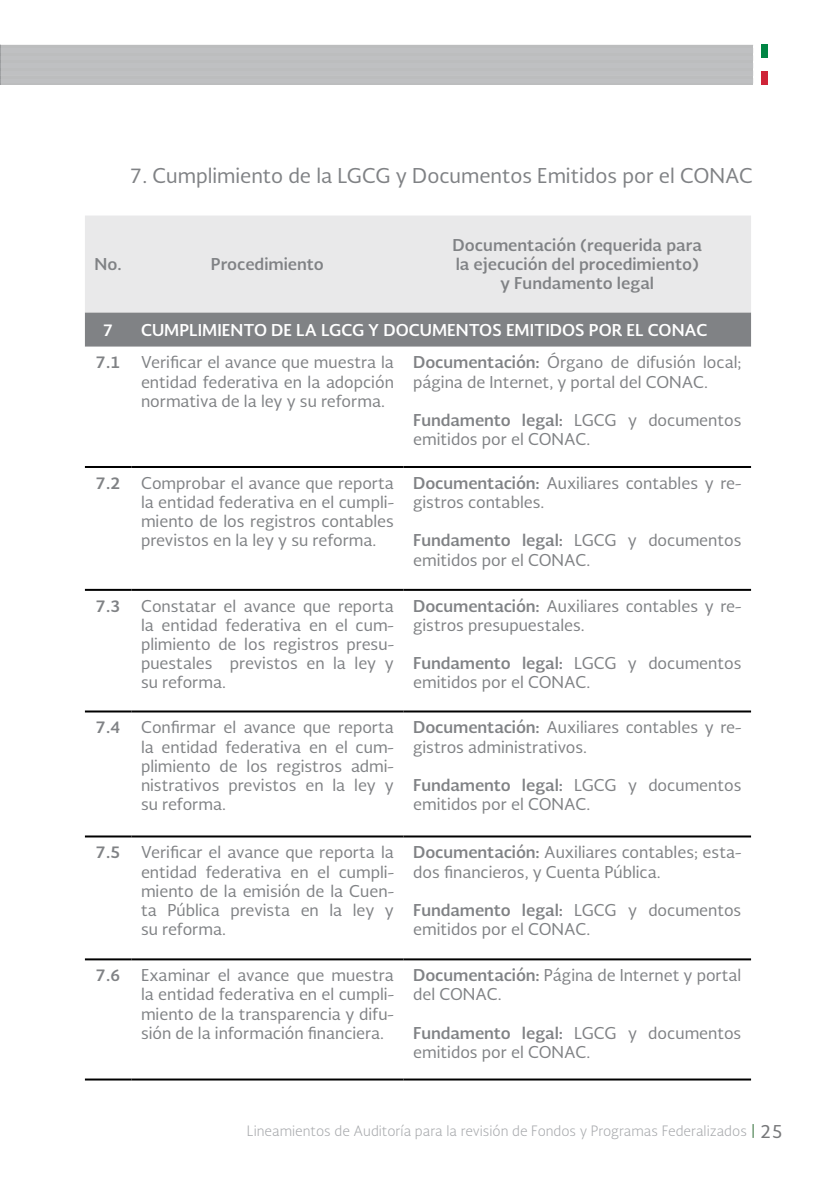
<style>
.page{position:relative;width:838px;height:1188px;background:#fff}
.page>*{position:absolute;margin:0;border:0;box-sizing:border-box;transform-origin:0 0}
.t1{font:19.95px "Soberana Sans";color:#808285}
.t2{font:15.9px/19.2px "Soberana Sans";color:#808285}
.t3{font:700 15.9px/19.2px "Soberana Sans";color:#808285;text-align:center}
.t4{font:700 15.9px "Soberana Sans";color:#fff}
.t5{font:300 13.95px "Soberana Sans";color:#a7a9ac}
.s1{font-weight:700}
.s2{font-weight:400;font-size:18px;color:#77787a}
</style>
<div class="page">
<div style="left:761px;top:45px;width:6px;height:13px;background:#008544"></div>
<div style="left:761px;top:71px;width:6px;height:14px;background:#cf2438"></div>
<div style="left:0;top:45px;width:752px;height:40px;background:#bfc0c2"></div>
<svg style="left:752px;top:1124px;width:1px;height:14px"></svg>
<div style="left:85px;top:216px;width:665px;height:97px;background:#e9e9ea"></div>
<div style="left:85px;top:313px;width:665px;height:34px;background:#808285"></div>
<hr style="left:85px;top:466px;width:46px;height:2px;background:#000">
<hr style="left:131px;top:466px;width:272px;height:2px;background:#000">
<hr style="left:403px;top:466px;width:347px;height:2px;background:#000">
<hr style="left:85px;top:589px;width:46px;height:2px;background:#000">
<hr style="left:131px;top:589px;width:272px;height:2px;background:#000">
<hr style="left:403px;top:589px;width:347px;height:2px;background:#000">
<hr style="left:85px;top:711px;width:46px;height:1px;background:#000">
<hr style="left:131px;top:711px;width:272px;height:1px;background:#000">
<hr style="left:403px;top:711px;width:347px;height:1px;background:#000">
<hr style="left:85px;top:835px;width:46px;height:2px;background:#000">
<hr style="left:131px;top:835px;width:272px;height:2px;background:#000">
<hr style="left:403px;top:835px;width:347px;height:2px;background:#000">
<hr style="left:85px;top:958px;width:46px;height:2px;background:#000">
<hr style="left:131px;top:958px;width:272px;height:2px;background:#000">
<hr style="left:403px;top:958px;width:347px;height:2px;background:#000">
<hr style="left:85px;top:1079px;width:46px;height:2px;background:#000">
<hr style="left:131px;top:1079px;width:272px;height:2px;background:#000">
<hr style="left:403px;top:1079px;width:347px;height:2px;background:#000">
<p class="t1" style="left:129px;top:163px;width:625px">7. Cumplimiento de la LGCG y Documentos Emitidos por el CONAC</p>
<p class="t3" style="left:95px;top:254px;width:29px">No.</p>
<p class="t3" style="left:211px;top:254px;width:114px">Procedimiento</p>
<p class="t3" style="left:452px;top:235px;width:251px">Documentación (requerida para la ejecución del procedimiento) y Fundamento legal</p>
<p class="t4" style="left:103px;top:320px;width:12px">7</p>
<p class="t4" style="left:141px;top:320px;width:568px">CUMPLIMIENTO DE LA LGCG Y DOCUMENTOS EMITIDOS POR EL CONAC</p>
<p class="t3" style="left:96px;top:353px;width:26px">7.1</p>
<p class="t2" style="left:141px;top:353px;width:254px;text-align:justify">Verificar el avance que muestra la entidad federativa en la adopción normativa de la ley y su reforma.</p>
<p class="t2" style="left:413px;top:353px;width:329px"><span class="s1">Documentación:</span> Órgano de difusión local; página de Internet, y portal del CONAC.</p>
<p class="t2" style="left:413px;top:410px;width:329px"><span class="s1">Fundamento legal:</span> LGCG y documentos emitidos por el CONAC.</p>
<p class="t3" style="left:96px;top:473px;width:26px">7.2</p>
<p class="t2" style="left:141px;top:473px;width:254px;text-align:justify">Comprobar el avance que reporta la entidad federativa en el cumpli&shy;miento de los registros contables previstos en la ley y su reforma.</p>
<p class="t2" style="left:413px;top:473px;width:329px"><span class="s1">Documentación:</span> Auxiliares contables y re&shy;gistros contables.</p>
<p class="t2" style="left:413px;top:531px;width:329px"><span class="s1">Fundamento legal:</span> LGCG y documentos emitidos por el CONAC.</p>
<p class="t3" style="left:96px;top:596px;width:26px">7.3</p>
<p class="t2" style="left:141px;top:596px;width:254px;text-align:justify">Constatar el avance que reporta la entidad federativa en el cum&shy;plimiento de los registros presu&shy;puestales previstos en la ley y su reforma.</p>
<p class="t2" style="left:413px;top:596px;width:329px"><span class="s1">Documentación:</span> Auxiliares contables y re&shy;gistros presupuestales.</p>
<p class="t2" style="left:413px;top:654px;width:329px"><span class="s1">Fundamento legal:</span> LGCG y documentos emitidos por el CONAC.</p>
<p class="t3" style="left:96px;top:718px;width:26px">7.4</p>
<p class="t2" style="left:141px;top:718px;width:254px;text-align:justify">Confirmar el avance que reporta la entidad federativa en el cum&shy;plimiento de los registros admi&shy;nistrativos previstos en la ley y su reforma.</p>
<p class="t2" style="left:413px;top:718px;width:329px"><span class="s1">Documentación:</span> Auxiliares contables y re&shy;gistros administrativos.</p>
<p class="t2" style="left:413px;top:775px;width:329px"><span class="s1">Fundamento legal:</span> LGCG y documentos emitidos por el CONAC.</p>
<p class="t3" style="left:96px;top:843px;width:26px">7.5</p>
<p class="t2" style="left:141px;top:843px;width:254px;text-align:justify">Verificar el avance que reporta la entidad federativa en el cumpli&shy;miento de la emisión de la Cuen&shy;ta Pública prevista en la ley y su reforma.</p>
<p class="t2" style="left:413px;top:843px;width:329px"><span class="s1">Documentación:</span> Auxiliares contables; esta&shy;dos financieros, y Cuenta Pública.</p>
<p class="t2" style="left:413px;top:900px;width:329px"><span class="s1">Fundamento legal:</span> LGCG y documentos emitidos por el CONAC.</p>
<p class="t3" style="left:96px;top:966px;width:26px">7.6</p>
<p class="t2" style="left:141px;top:966px;width:254px;text-align:justify">Examinar el avance que muestra la entidad federativa en el cumpli&shy;miento de la transparencia y difu&shy;sión de la información financiera.</p>
<p class="t2" style="left:413px;top:966px;width:329px"><span class="s1">Documentación:</span> Página de Internet y portal del CONAC.</p>
<p class="t2" style="left:413px;top:1023px;width:329px"><span class="s1">Fundamento legal:</span> LGCG y documentos emitidos por el CONAC.</p>
<p class="t5" style="left:247px;top:1124px;width:537px">Lineamientos de Auditoría para la revisión de Fondos y Programas Federalizados <span class="s2">25</span></p>
</div>
